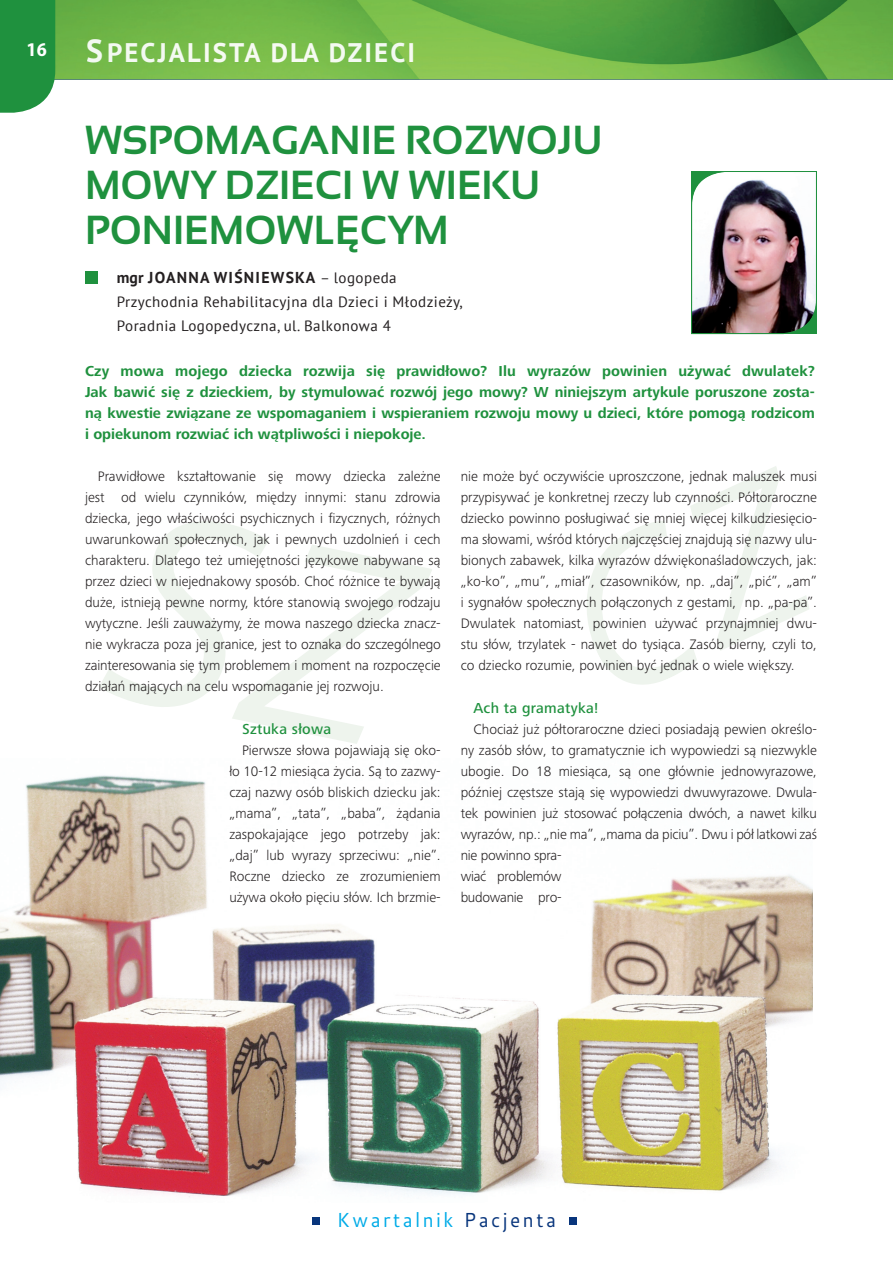
<style>
.page{position:relative;width:893px;height:1263px;background:#fff}
.page>*{position:absolute;margin:0;border:0;box-sizing:border-box;transform-origin:0 0}
.t1{font:700 40.5px/45px "Sansation";color:#1f913e}
.t2{font:700 26.85px "PT Sans";letter-spacing:.08em;color:#f6faf2}
.t3{font:20.25px "Cantarell";letter-spacing:.13em;color:#00abe7;scale:.94 1}
.t4{font:700 semi-condensed 19.5px "Myriad Pro";color:#fff}
.t5{font:700 15.75px "PT Sans";letter-spacing:.08em;color:#231f20}
.t6{font:700 15px/21px "Frutiger Next Pro";color:#1f913e;text-align:justify}
.t7{font:15px/24px "PT Sans";letter-spacing:.03em;color:#231f20}
.t8{font:500 15px "Frutiger Next Pro";letter-spacing:.02em;color:#1f913e}
.t9{font:300 14.25px/21px "Frutiger Next Pro";color:#231f20;text-align:justify}
.s1{font-size:31.8px;color:#f3f9f1}
.s2{color:#f3f9f1}
.s3{color:#f4faf2}
.s4{font-weight:400;font-size:15px}
.s5{color:#08357c}
</style>
<div class="page">
<img style="left:0;top:775px;width:812px;height:422px">
<div style="left:312px;top:1217px;width:8px;height:7px;background:#08357c"></div>
<div style="left:569px;top:1217px;width:8px;height:7px;background:#08357c"></div>
<img style="left:55px;top:0;width:838px;height:80px">
<div style="left:0;top:0;width:55px;height:113px;background:#1f913e"></div>
<img style="left:87px;top:39px;width:15px;height:24px">
<img style="left:109px;top:43px;width:304px;height:19px">
<img style="left:691px;top:171px;width:126px;height:163px">
<div style="left:85px;top:271px;width:13px;height:13px;background:#1f913e"></div>
<h3 class="t4" style="left:26px;top:42px;width:22px">16</h3>
<h2 class="t2" style="left:86px;top:38px;width:330px"><span class="s1">S</span><span class="s2">PECJ</span><span class="s3">A</span>LISTA DLA <span class="s3">D</span><span class="s2">Z</span><span class="s3">I</span><span class="s2">EC</span>I</h2>
<h1 class="t1" style="left:85px;top:117px;width:519px">WSPOMAGANIE ROZWOJU<br>MOWY DZIECI W WIEKU<br>PONIEMOWLĘCYM</h1>
<p class="t5" style="left:117px;top:268px;width:281px">mgr JOANNA WIŚNIEWSKA <span class="s4">– logopeda</span></p>
<p class="t7" style="left:117px;top:290px;width:347px">Przychodnia Rehabilitacyjna dla Dzieci i Młodzieży,<br>Poradnia Logopedyczna, ul. Balkonowa 4</p>
<p class="t6" style="left:85px;top:361px;width:731px">Czy mowa mojego dziecka rozwija się prawidłowo? Ilu wyrazów powinien używać dwulatek?<br>Jak bawić się z dzieckiem, by stymulować rozwój jego mowy? W niniejszym artykule poruszone zosta&shy;ną kwestie związane ze wspomaganiem i wspieraniem rozwoju mowy u dzieci, które pomogą rodzicom i opiekunom rozwiać ich wątpliwości i niepokoje.</p>
<p class="t9" style="left:85px;top:467px;width:357px;text-indent:13px">Prawidłowe kształtowanie się mowy dziecka zależne jest od wielu czynników, między innymi: stanu zdrowia dziecka, jego właściwości psychicznych i fizycznych, różnych uwarunkowań społecznych, jak i pewnych uzdolnień i cech charakteru. Dlatego też umiejętności językowe nabywane są przez dzieci w niejednakowy sposób. Choć różnice te bywają duże, istnieją pewne normy, które stanowią swojego rodzaju wytyczne. Jeśli zauważymy, że mowa naszego dziecka znacz&shy;nie wykracza poza jej granice, jest to oznaka do szczególnego zainteresowania się tym problemem i moment na rozpoczęcie działań mających na celu wspomaganie jej rozwoju.</p>
<p class="t8" style="left:242px;top:723px;width:91px">Sztuka słowa</p>
<p class="t9" style="left:229px;top:740px;width:213px;text-indent:13px">Pierwsze słowa pojawiają się oko&shy;ło 10-12 miesiąca życia. Są to zazwy&shy;czaj nazwy osób bliskich dziecku jak: „mama”, „tata”, „baba”, żądania zaspokajające jego potrzeby jak: „daj” lub wyrazy sprzeciwu: „nie”.<br>Roczne dziecko ze zrozumieniem używa około pięciu słów. Ich brzmie-</p>
<p class="t9" style="left:461px;top:467px;width:358px">nie może być oczywiście uproszczone, jednak maluszek musi przypisywać je konkretnej rzeczy lub czynności. Półtoraroczne dziecko powinno posługiwać się mniej więcej kilkudziesięcio&shy;ma słowami, wśród których najczęściej znajdują się nazwy ulu&shy;bionych zabawek, kilka wyrazów dźwiękonaśladowczych, jak: „ko-ko”, „mu”, „miał”, czasowników, np. „daj”, „pić”, „am” i sygnałów społecznych połączonych z gestami, np. „pa-pa”.<br>Dwulatek natomiast, powinien używać przynajmniej dwu&shy;stu słów, trzylatek - nawet do tysiąca. Zasób bierny, czyli to, co dziecko rozumie, powinien być jednak o wiele większy.</p>
<p class="t8" style="left:473px;top:702px;width:126px">Ach ta gramatyka!</p>
<p class="t9" style="left:461px;top:719px;width:358px;text-align:left;text-indent:13px">Chociaż już półtoraroczne dzieci posiadają pewien określo&shy;ny zasób słów, to gramatycznie ich wypowiedzi są niezwykle ubogie. Do 18 miesiąca, są one głównie jednowyrazowe, później częstsze stają się wypowiedzi dwuwyrazowe. Dwula&shy;tek powinien już stosować połączenia dwóch, a nawet kilku wyrazów, np.: „nie ma”, „mama da piciu”. Dwu i pół latkowi zaś nie powinno spra-<br>wiać problemów<br>budowanie pro-</p>
<h3 class="t3" style="left:337px;top:1206px;width:234px">Kwartalnik <span class="s5">Pacjenta</span></h3>
</div>
